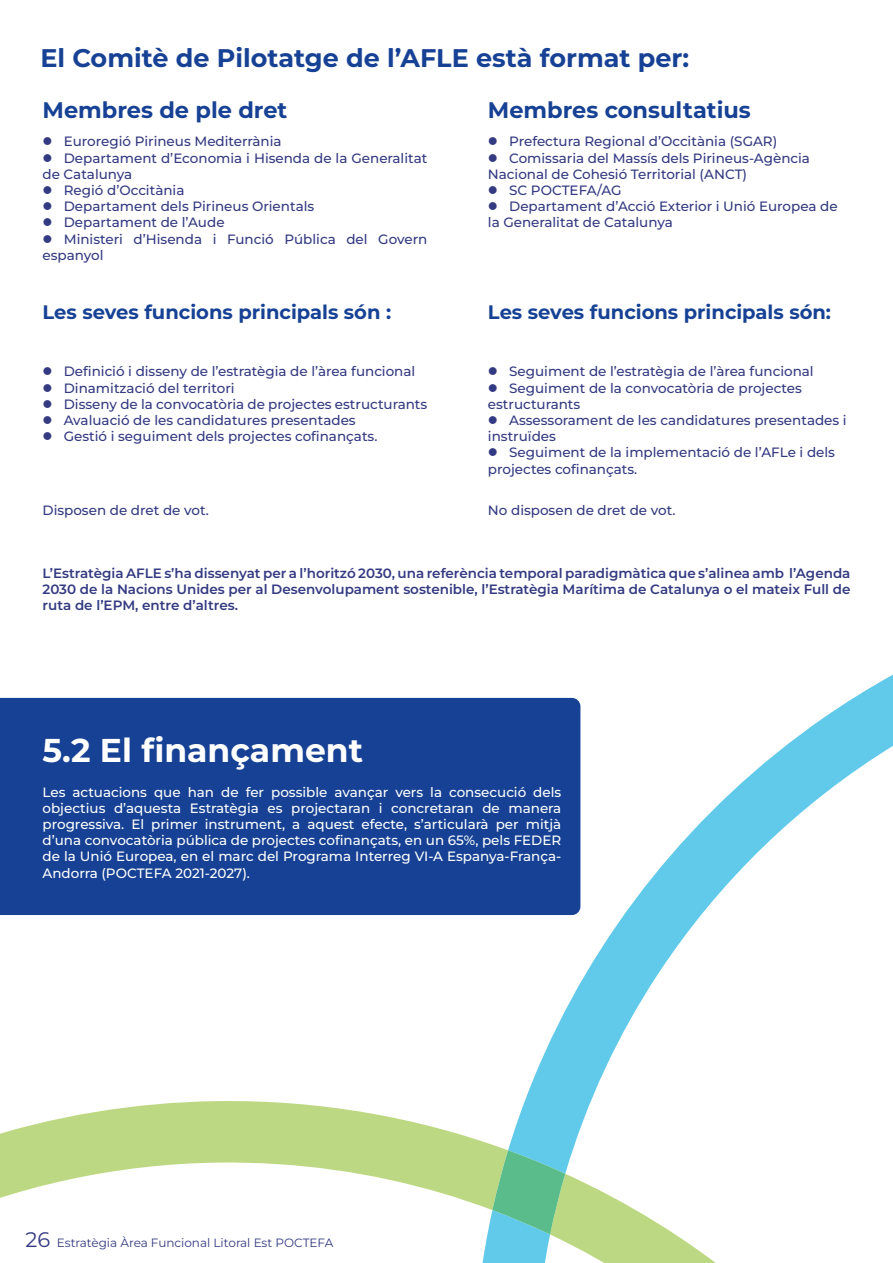
<style>
.page{position:relative;width:893px;height:1263px;background:#fff}
.page>*{position:absolute;margin:0;border:0;box-sizing:border-box;transform-origin:0 0}
.t1{font:700 33px "Montserrat";color:#fff}
.t2{font:700 25.5px "Montserrat";color:#164194}
.t3{font:700 22.5px "Montserrat";color:#164194}
.t4{font:700 19.5px "Montserrat";color:#164194}
.t5{font:500 13.5px/16.2px "Montserrat";color:#333a81}
.t6{font:500 13.5px/16.2px "Montserrat";color:#fff;text-align:justify}
.t7{font:600 13.5px/16.2px "Montserrat";color:#333a81;text-align:justify}
.t8{font:12px "Montserrat";color:#333a81}
.s1{font-size:21px}
</style>
<div class="page">
<div style="left:0;top:698px;width:480px;height:217px;background:#164194"></div>
<svg style="left:480px;top:674px;width:413px;height:426px"></svg>
<svg style="left:0;top:1100px;width:716px;height:163px"></svg>
<svg style="left:492px;top:1150px;width:73px;height:84px;background:#6bc39e"></svg>
<h2 class="t2" style="left:40px;top:40px;width:650px">El Comitè de Pilotatge de l’AFLE està format per:</h2>
<h3 class="t3" style="left:43px;top:94px;width:246px">Membres de ple dret</h3>
<h3 class="t3" style="left:488px;top:94px;width:264px">Membres consultatius</h3>
<p class="t5" style="left:64px;top:133px;width:219px">Euroregió Pirineus Mediterrània</p>
<p class="t5" style="left:64px;top:149px;width:365px">Departament d’Economia i Hisenda de la Generalitat</p>
<p class="t5" style="left:43px;top:165px;width:91px">de Catalunya</p>
<p class="t5" style="left:64px;top:181px;width:122px">Regió d’Occitània</p>
<p class="t5" style="left:64px;top:198px;width:252px">Departament dels Pirineus Orientals</p>
<p class="t5" style="left:64px;top:214px;width:162px">Departament de l’Aude</p>
<p class="t5" style="left:64px;top:230px;width:365px">Ministeri d’Hisenda i Funció Pública del Govern</p>
<p class="t5" style="left:43px;top:246px;width:62px">espanyol</p>
<p class="t5" style="left:509px;top:133px;width:270px">Prefectura Regional d’Occitània (SGAR)</p>
<p class="t5" style="left:509px;top:149px;width:302px">Comissaria del Massís dels Pirineus-Agència</p>
<p class="t5" style="left:488px;top:165px;width:261px">Nacional de Cohesió Territorial (ANCT)</p>
<p class="t5" style="left:509px;top:181px;width:114px">SC POCTEFA/AG</p>
<p class="t5" style="left:509px;top:198px;width:330px">Departament d’Acció Exterior i Unió Europea de</p>
<p class="t5" style="left:488px;top:214px;width:186px">la Generalitat de Catalunya</p>
<h3 class="t4" style="left:43px;top:298px;width:350px">Les seves funcions principals són :</h3>
<h3 class="t4" style="left:488px;top:298px;width:345px">Les seves funcions principals són:</h3>
<p class="t5" style="left:64px;top:363px;width:365px">Definició i disseny de l’estratègia de l’àrea funcional Dinamització del territori<br>Disseny de la convocatòria de projectes estructurants Avaluació de les candidatures presentades<br>Gestió i seguiment dels projectes cofinançats.</p>
<p class="t5" style="left:509px;top:363px;width:306px">Seguiment de l’estratègia de l’àrea funcional</p>
<p class="t5" style="left:509px;top:379px;width:294px">Seguiment de la convocatòria de projectes</p>
<p class="t5" style="left:488px;top:395px;width:94px">estructurants</p>
<p class="t5" style="left:509px;top:412px;width:339px">Assessorament de les candidatures presentades i</p>
<p class="t5" style="left:488px;top:428px;width:69px">instruïdes</p>
<p class="t5" style="left:509px;top:444px;width:327px">Seguiment de la implementació de l’AFLe i dels</p>
<p class="t5" style="left:488px;top:460px;width:151px">projectes cofinançats.</p>
<p class="t5" style="left:43px;top:501px;width:168px">Disposen de dret de vot.</p>
<p class="t5" style="left:488px;top:501px;width:189px">No disposen de dret de vot.</p>
<p class="t7" style="left:43px;top:564px;width:809px">L’Estratègia AFLE s’ha dissenyat per a l’horitzó 2030, una referència temporal paradigmàtica que s’alinea amb l’Agenda 2030 de la Nacions Unides per al Desenvolupament sostenible, l’Estratègia Marítima de Catalunya o el mateix Full de ruta de l’EPM, entre d’altres.</p>
<h1 class="t1" style="left:43px;top:727px;width:322px">5.2 El finançament</h1>
<p class="t6" style="left:43px;top:783px;width:520px">Les actuacions que han de fer possible avançar vers la consecució dels objectius d’aquesta Estratègia es projectaran i concretaran de manera progressiva. El primer instrument, a aquest efecte, s’articularà per mitjà d’una convocatòria pública de projectes cofinançats, en un 65%, pels FEDER de la Unió Europea, en el marc del Programa Interreg VI-A Espanya-França-Andorra (POCTEFA 2021-2027).</p>
<p class="t8" style="left:26px;top:1234px;width:309px"><span class="s1">26</span> Estratègia Àrea Funcional Litoral Est POCTEFA</p>
</div>
